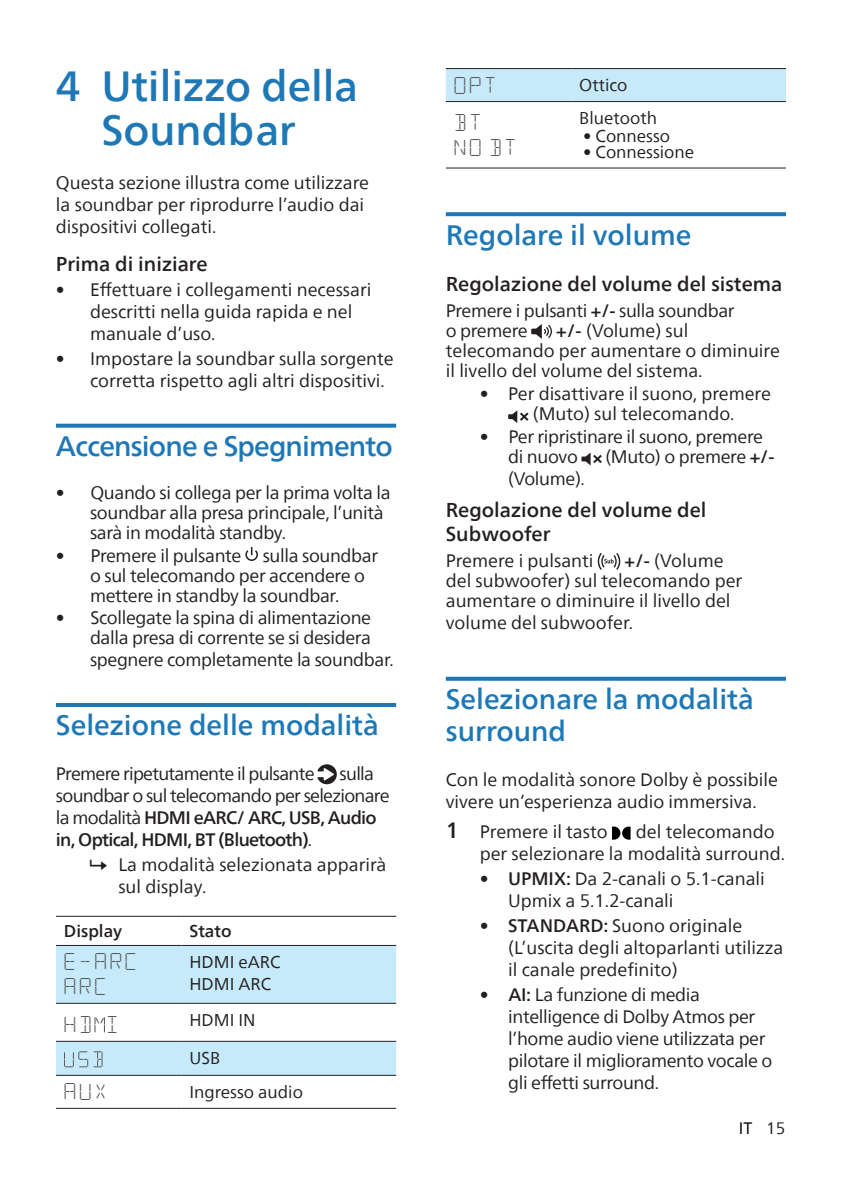
<style>
.page{position:relative;width:842px;height:1191px;background:#fff}
.page>*{position:absolute;margin:0;border:0;box-sizing:border-box;transform-origin:0 0}
.heading1{font:500 42px/44px "Neue Frutiger World";color:#1e78b6;text-align:center}
.heading2{font:500 28px/32px "Neue Frutiger World";color:#1e78b6}
.heading2-2{font:500 28px "Neue Frutiger World";letter-spacing:-.03em;color:#1e78b6}
.faq-question-paragra{font:500 20px/24px "Neue Frutiger World";color:#231f20}
.Body_Text__0{font:18px/22px "Neue Frutiger World";color:#231f20}
.Body_Text__0-2{font:18px/20px "Neue Frutiger World";letter-spacing:-.02em;color:#231f20}
.Body_Text__0-3{font:18px/22px "Neue Frutiger World";letter-spacing:-.04em;color:#231f20}
.dfutableheader_black{font:17px "Neue Frutiger World";color:#231f20}
.List_Bullet_2{font:italic 300 17px "DSEG14 Classic";color:#57585a}
.dfutableheader_black-2{font:500 17px "Neue Frutiger World";color:#231f20}
.t1{font:16.4px "Neue Frutiger World";color:#000}
.s1{font-weight:500}
.s2{font-weight:500;font-size:22px}
.s3{color:#231f20}
</style>
<div class="page">
<svg style="left:56px;top:424px;width:340px;height:4px"></svg>
<hr style="left:56px;top:703px;width:340px;height:4px;background:#1e78b6">
<svg style="left:245px;top:547px;width:13px;height:14px"></svg>
<svg style="left:317px;top:764px;width:20px;height:20px"></svg>
<svg style="left:56px;top:946px;width:340px;height:128px;fill:#c6eafa"></svg>
<hr style="left:56px;top:945px;width:125px;height:1px;background:#231f20">
<hr style="left:181px;top:945px;width:215px;height:1px;background:#231f20">
<hr style="left:56px;top:1002px;width:125px;height:1px;background:#231f20">
<hr style="left:181px;top:1002px;width:215px;height:1px;background:#231f20">
<hr style="left:56px;top:1074px;width:125px;height:1px;background:#231f20">
<hr style="left:181px;top:1074px;width:215px;height:1px;background:#231f20">
<hr style="left:56px;top:1107px;width:125px;height:1px;background:#231f20">
<hr style="left:181px;top:1107px;width:215px;height:1px;background:#231f20">
<hr style="left:56px;top:1040px;width:125px;height:1px;background:#231f20">
<hr style="left:181px;top:1040px;width:215px;height:1px;background:#231f20">
<hr style="left:56px;top:915px;width:125px;height:1px;background:#231f20">
<hr style="left:181px;top:915px;width:215px;height:1px;background:#231f20">
<svg style="left:94px;top:1017px;width:11px;height:15px"></svg>
<svg style="left:64px;top:1051px;width:39px;height:16px"></svg>
<svg style="left:446px;top:212px;width:340px;height:4px"></svg>
<svg style="left:446px;top:677px;width:340px;height:4px"></svg>
<div style="left:446px;top:69px;width:340px;height:32px;background:#c6eafa"></div>
<hr style="left:446px;top:68px;width:125px;height:1px;background:#231f20">
<hr style="left:571px;top:68px;width:215px;height:1px;background:#231f20">
<hr style="left:446px;top:101px;width:125px;height:1px;background:#231f20">
<hr style="left:571px;top:101px;width:215px;height:1px;background:#231f20">
<hr style="left:446px;top:167px;width:125px;height:1px;background:#231f20">
<hr style="left:571px;top:167px;width:215px;height:1px;background:#231f20">
<svg style="left:531px;top:324px;width:21px;height:15px"></svg>
<svg style="left:508px;top:410px;width:21px;height:13px"></svg>
<svg style="left:581px;top:452px;width:21px;height:13px"></svg>
<svg style="left:598px;top:553px;width:22px;height:17px"></svg>
<svg style="left:612px;top:826px;width:19px;height:14px"></svg>
<p class="heading1" style="left:56px;top:64px;width:304px">4 Utilizzo della<br>Soundbar</p>
<p class="Body_Text__0" style="left:56px;top:172px;width:315px">Questa sezione illustra come utilizzare la soundbar per riprodurre l’audio dai dispositivi collegati.</p>
<p class="faq-question-paragra" style="left:56px;top:252px;width:153px">Prima di iniziare</p>
<p class="Body_Text__0" style="left:90px;top:279px;width:283px;text-indent:-34px"><span class="s1">•</span> Effettuare i collegamenti necessari descritti nella guida rapida e nel manuale d’uso.</p>
<p class="Body_Text__0" style="left:90px;top:348px;width:305px;text-indent:-34px"><span class="s1">•</span> Impostare la soundbar sulla sorgente corretta rispetto agli altri dispositivi.</p>
<p class="heading2-2" style="left:56px;top:423px;width:338px">Accensione e Spegnimento</p>
<p class="Body_Text__0-2" style="left:90px;top:483px;width:302px;text-indent:-34px"><span class="s1">•</span> Quando si collega per la prima volta la soundbar alla presa principale, l’unità sarà in modalità standby.</p>
<p class="Body_Text__0-2" style="left:90px;top:545px;width:290px;text-indent:-34px"><span class="s1">•</span> Premere il pulsante sulla soundbar o sul telecomando per accendere o mettere in standby la soundbar.</p>
<p class="Body_Text__0-2" style="left:56px;top:608px;width:317px;text-align:right"><span class="s1">•</span> Scollegate la spina di alimentazione dalla presa di corrente se si desidera</p>
<p class="Body_Text__0-2" style="left:90px;top:650px;width:305px">spegnere completamente la soundbar.</p>
<p class="heading2" style="left:56px;top:709px;width:324px">Selezione delle modalità</p>
<p class="Body_Text__0-3" style="left:56px;top:763px;width:260px">Premere ripetutamente il pulsante</p>
<p class="Body_Text__0-3" style="left:56px;top:763px;width:335px;text-indent:284px">sulla soundbar o sul telecomando per selezionare la modalità <span class="s1">HDMI eARC/ ARC, USB, Audio in, Optical, HDMI, BT (Bluetooth)</span>.</p>
<p class="Body_Text__0" style="left:118px;top:854px;width:269px">La modalità selezionata apparirà sul display.</p>
<p class="dfutableheader_black-2" style="left:64px;top:917px;width:60px">Display</p>
<p class="dfutableheader_black-2" style="left:189px;top:917px;width:44px">Stato</p>
<p class="List_Bullet_2" style="left:64px;top:954px;width:78px">E-ARC</p>
<p class="List_Bullet_2" style="left:64px;top:979px;width:47px">ARC</p>
<p class="dfutableheader_black" style="left:189px;top:948px;width:93px">HDMI eARC</p>
<p class="dfutableheader_black" style="left:189px;top:970px;width:83px">HDMI ARC</p>
<p class="List_Bullet_2" style="left:64px;top:1017px;width:59px">HD I</p>
<p class="dfutableheader_black" style="left:189px;top:1006px;width:68px">HDMI IN</p>
<p class="dfutableheader_black" style="left:189px;top:1044px;width:32px">USB</p>
<p class="List_Bullet_2" style="left:64px;top:1084px;width:47px">AUX</p>
<p class="dfutableheader_black" style="left:189px;top:1078px;width:115px">Ingresso audio</p>
<p class="List_Bullet_2" style="left:454px;top:78px;width:47px">OPT</p>
<p class="dfutableheader_black" style="left:579px;top:72px;width:50px">Ottico</p>
<p class="List_Bullet_2" style="left:454px;top:115px;width:32px">BT</p>
<p class="List_Bullet_2" style="left:454px;top:140px;width:67px">NO BT</p>
<p class="dfutableheader_black" style="left:579px;top:105px;width:79px">Bluetooth</p>
<p class="dfutableheader_black" style="left:583px;top:123px;width:88px">• Connesso</p>
<p class="dfutableheader_black" style="left:583px;top:139px;width:112px">• Connessione</p>
<p class="heading2" style="left:446px;top:219px;width:247px">Regolare il volume</p>
<p class="faq-question-paragra" style="left:446px;top:272px;width:338px">Regolazione del volume del sistema</p>
<p class="Body_Text__0-2" style="left:446px;top:301px;width:290px">Premere i pulsanti <span class="s1">+/-</span> sulla soundbar o premere</p>
<p class="Body_Text__0" style="left:446px;top:321px;width:336px;line-height:20px;text-indent:110px"><span class="s1">+/-</span> (Volume) sul telecomando per aumentare o diminuire il livello del volume del sistema.</p>
<p class="Body_Text__0" style="left:533px;top:384px;width:240px;line-height:20px;text-indent:-53px"><span class="s1">•</span> Per disattivare il suono, premere (Muto) sul telecomando.</p>
<p class="Body_Text__0-2" style="left:508px;top:426px;width:256px;text-indent:-28px"><span class="s1">•</span> Per ripristinare il suono, premere di nuovo</p>
<p class="Body_Text__0-2" style="left:605px;top:446px;width:171px">(Muto) o premere <span class="s1">+/-</span></p>
<p class="Body_Text__0" style="left:508px;top:467px;width:78px">(Volume).</p>
<p class="faq-question-paragra" style="left:446px;top:498px;width:262px">Regolazione del volume del<br>Subwoofer</p>
<p class="Body_Text__0" style="left:446px;top:550px;width:149px">Premere i pulsanti</p>
<p class="Body_Text__0" style="left:446px;top:551px;width:298px;line-height:20px;text-indent:179px"><span class="s1">+/-</span> (Volume del subwoofer) sul telecomando per aumentare o diminuire il livello del</p>
<p class="Body_Text__0" style="left:446px;top:612px;width:189px">volume del subwoofer.</p>
<p class="heading2" style="left:446px;top:683px;width:309px">Selezionare la modalità surround</p>
<p class="Body_Text__0" style="left:446px;top:769px;width:334px">Con le modalità sonore Dolby è possibile vivere un’esperienza audio immersiva.</p>
<p class="Body_Text__0" style="left:446px;top:821px;width:163px"><span class="s2">1</span> Premere il tasto</p>
<p class="Body_Text__0" style="left:480px;top:821px;width:307px;text-indent:156px">del telecomando per selezionare la modalità surround.</p>
<p class="Body_Text__0" style="left:508px;top:868px;width:258px;text-indent:-28px"><span class="s1">• UPMIX:</span> Da 2-canali o 5.1-canali<br>Upmix a 5.1.2-canali</p>
<p class="Body_Text__0" style="left:508px;top:915px;width:277px;text-indent:-28px"><span class="s1">• STANDARD:</span> Suono originale (L’uscita degli altoparlanti utilizza il canale predefinito)</p>
<p class="Body_Text__0-2" style="left:508px;top:984px;width:266px;line-height:22px;text-indent:-28px"><span class="s1">• AI:</span> La funzione di media intelligence di Dolby Atmos per l’home audio viene utilizzata per pilotare il miglioramento vocale o gli effetti surround.</p>
<p class="t1" style="left:739px;top:1115px;width:48px">IT <span class="s3">15</span></p>
</div>
